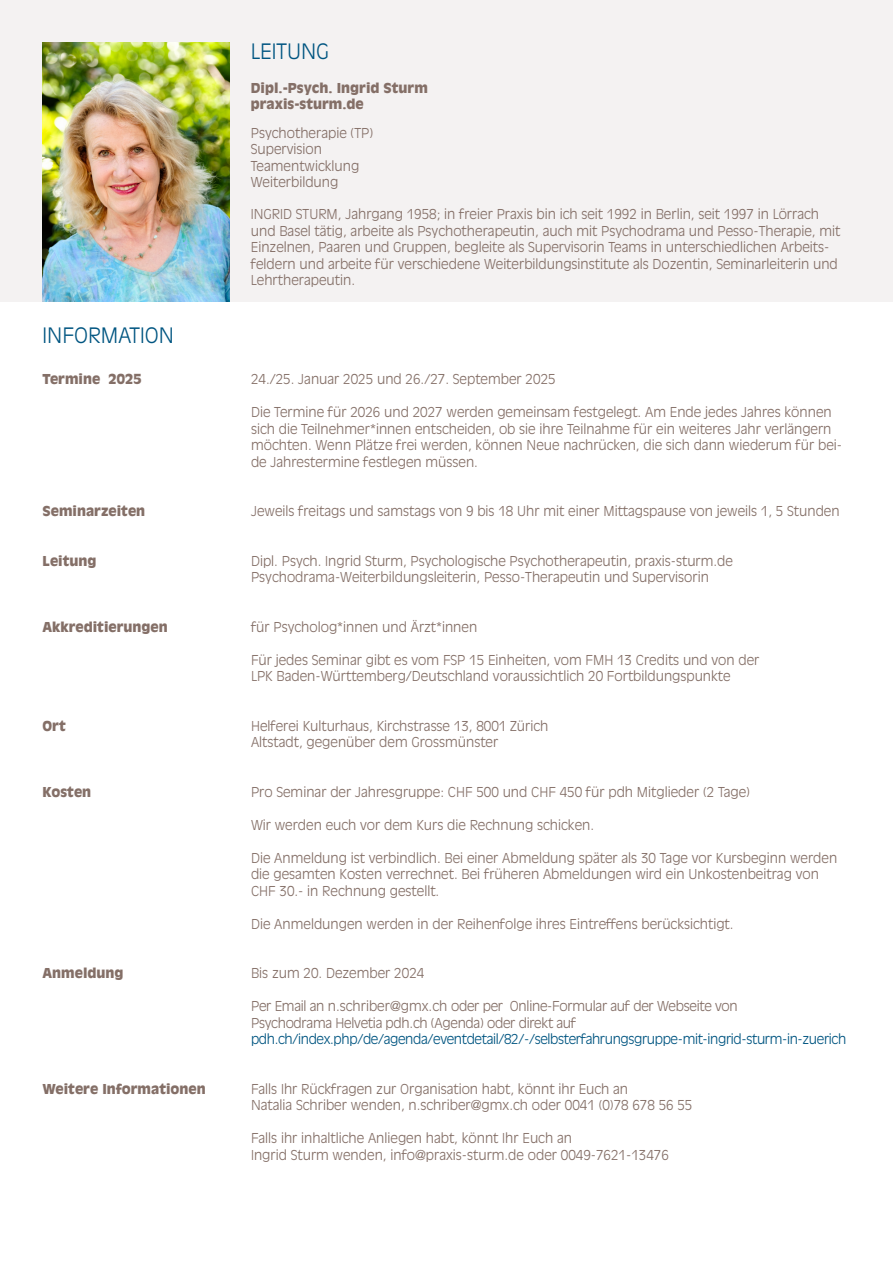
<style>
.page{position:relative;width:893px;height:1263px;background:#fff}
.page>*{position:absolute;margin:0;border:0;box-sizing:border-box;transform-origin:0 0}
.t1{font:300 21px "Antique Olive Pro";color:#005581}
.t2{font:300 13.5px/16.5px "Antique Olive Pro";color:#846f67}
.t3{font:900 13.5px/16.2px "Antique Olive Pro";color:#846f67}
.t4{font:300 13.5px/16.5px "Antique Olive Pro";letter-spacing:-.02em;color:#846f67}
.t5{font:300 13.5px "Antique Olive Pro";letter-spacing:-.025em;color:#005581}
</style>
<div class="page">
<div style="left:0;top:0;width:893px;height:302px;background:#f4f2f2"></div>
<img style="left:43px;top:43px;width:187px;height:259px">
<h1 class="t1" style="left:251px;top:39px;width:80px">LEITUNG</h1>
<p class="t3" style="left:251px;top:80px;width:178px">Dipl.-Psych. Ingrid Sturm praxis-sturm.de</p>
<p class="t2" style="left:251px;top:125px;width:124px">Psychotherapie (TP)<br>Supervision<br>Teamentwicklung<br>Weiterbildung</p>
<p class="t2" style="left:251px;top:206px;width:591px">INGRID STURM, Jahrgang 1958; in freier Praxis bin ich seit 1992 in Berlin, seit 1997 in Lörrach und Basel tätig, arbeite als Psychotherapeutin, auch mit Psychodrama und Pesso-Therapie, mit Einzelnen, Paaren und Gruppen, begleite als Supervisorin Teams in unterschiedlichen Arbeits&shy;feldern und arbeite für verschiedene Weiterbildungsinstitute als Dozentin, Seminarleiterin und Lehrtherapeutin.</p>
<h1 class="t1" style="left:43px;top:323px;width:133px">INFORMATION</h1>
<p class="t3" style="left:43px;top:371px;width:101px">Termine 2025</p>
<p class="t2" style="left:251px;top:371px;width:306px">24./25. Januar 2025 und 26./27. September 2025</p>
<p class="t2" style="left:251px;top:404px;width:593px">Die Termine für 2026 und 2027 werden gemeinsam festgelegt. Am Ende jedes Jahres können sich die Teilnehmer*innen entscheiden, ob sie ihre Teilnahme für ein weiteres Jahr verlängern möchten. Wenn Plätze frei werden, können Neue nachrücken, die sich dann wiederum für bei&shy;de Jahrestermine festlegen müssen.</p>
<p class="t3" style="left:43px;top:503px;width:104px">Seminarzeiten</p>
<p class="t2" style="left:251px;top:503px;width:590px">Jeweils freitags und samstags von 9 bis 18 Uhr mit einer Mittagspause von jeweils 1, 5 Stunden</p>
<p class="t3" style="left:43px;top:552px;width:55px">Leitung</p>
<p class="t2" style="left:251px;top:552px;width:483px">Dipl. Psych. Ingrid Sturm, Psychologische Psychotherapeutin, praxis-sturm.de<br>Psychodrama-Weiterbildungsleiterin, Pesso-Therapeutin und Supervisorin</p>
<p class="t3" style="left:43px;top:618px;width:127px">Akkreditierungen</p>
<p class="t2" style="left:251px;top:618px;width:228px">für Psycholog*innen und Ärzt*innen</p>
<p class="t2" style="left:251px;top:651px;width:510px">Für jedes Seminar gibt es vom FSP 15 Einheiten, vom FMH 13 Credits und von der<br>LPK Baden-Württemberg/Deutschland voraussichtlich 20 Fortbildungspunkte</p>
<p class="t3" style="left:43px;top:717px;width:25px">Ort</p>
<p class="t2" style="left:251px;top:717px;width:299px">Helferei Kulturhaus, Kirchstrasse 13, 8001 Zürich<br>Altstadt, gegenüber dem Grossmünster</p>
<p class="t3" style="left:43px;top:783px;width:50px">Kosten</p>
<p class="t2" style="left:251px;top:783px;width:500px">Pro Seminar der Jahresgruppe: CHF 500 und CHF 450 für pdh Mitglieder (2 Tage)</p>
<p class="t2" style="left:251px;top:816px;width:345px">Wir werden euch vor dem Kurs die Rechnung schicken.</p>
<p class="t2" style="left:251px;top:849px;width:588px">Die Anmeldung ist verbindlich. Bei einer Abmeldung später als 30 Tage vor Kursbeginn werden die gesamten Kosten verrechnet. Bei früheren Abmeldungen wird ein Unkostenbeitrag von<br>CHF 30.- in Rechnung gestellt.</p>
<p class="t2" style="left:251px;top:915px;width:484px">Die Anmeldungen werden in der Reihenfolge ihres Eintreffens berücksichtigt.</p>
<p class="t3" style="left:43px;top:965px;width:82px">Anmeldung</p>
<p class="t2" style="left:251px;top:965px;width:175px">Bis zum 20. Dezember 2024</p>
<p class="t4" style="left:251px;top:998px;width:488px">Per Email an n.schriber@gmx.ch oder per Online-Formular auf der Webseite von<br>Psychodrama Helvetia pdh.ch (Agenda) oder direkt auf</p>
<p class="t5" style="left:251px;top:1031px;width:597px">pdh.ch/index.php/de/agenda/eventdetail/82/-/selbsterfahrungsgruppe-mit-ingrid-sturm-in-zuerich</p>
<p class="t3" style="left:43px;top:1080px;width:165px">Weitere Informationen</p>
<p class="t2" style="left:251px;top:1080px;width:443px">Falls Ihr Rückfragen zur Organisation habt, könnt ihr Euch an<br>Natalia Schriber wenden, n.schriber@gmx.ch oder 0041 (0)78 678 56 55</p>
<p class="t2" style="left:251px;top:1130px;width:419px">Falls ihr inhaltliche Anliegen habt, könnt Ihr Euch an<br>Ingrid Sturm wenden, info@praxis-sturm.de oder 0049-7621-13476</p>
</div>
